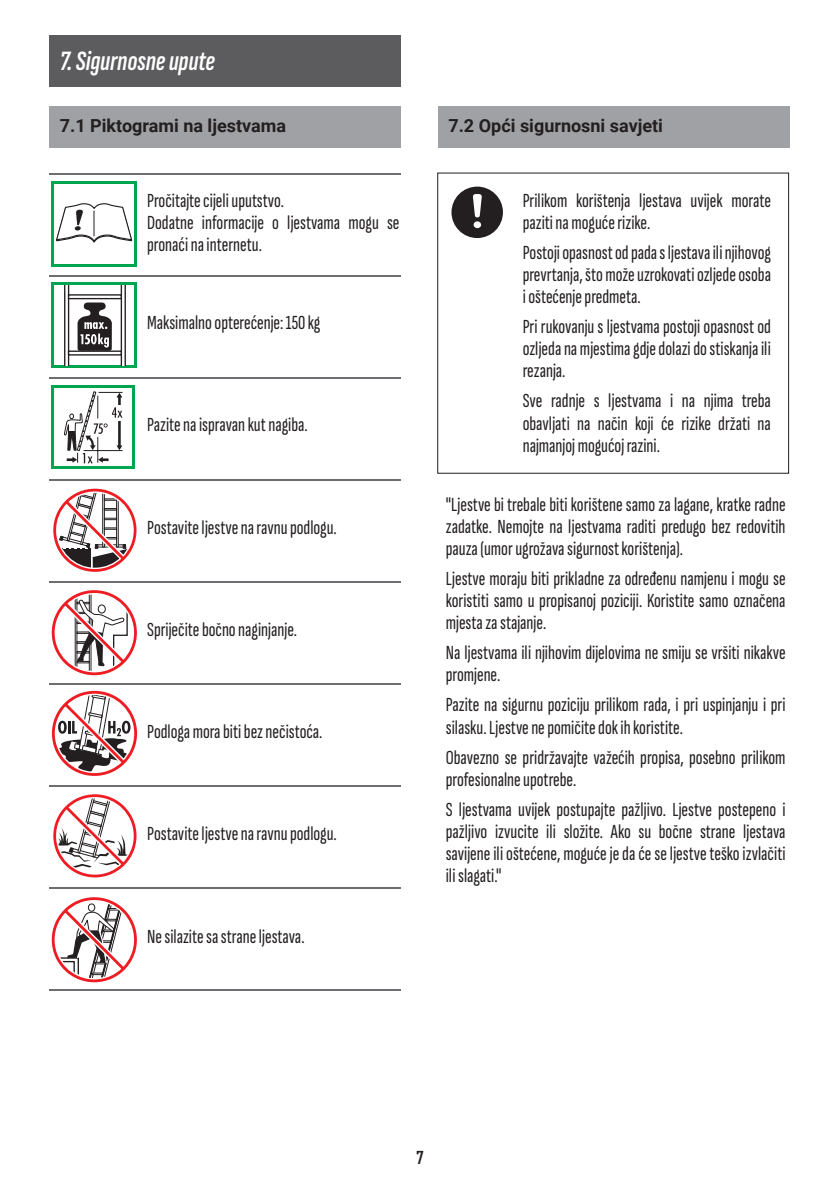
<style>
.page{position:relative;width:840px;height:1191px;background:#fff}
.page>*{position:absolute;margin:0;border:0;box-sizing:border-box;transform-origin:0 0}
.t1{font:italic 600 extra-condensed 28px "Sofia Sans";color:#fff}
.t2{font:extra-condensed 20px/22px "Sofia Sans";color:#231f20;text-align:justify}
.t3{font:600 extra-condensed 20px "Sofia Sans";color:#231f20}
.t4{font:700 18px "Roboto";color:#231f20}
</style>
<div class="page">
<div style="left:49px;top:36px;width:352px;height:51px;background:#5c5c5f"></div>
<div style="left:49px;top:106px;width:352px;height:42px;background:#a0a1a5"></div>
<div style="left:437px;top:106px;width:352px;height:42px;background:#a0a1a5"></div>
<div style="left:437px;top:172px;width:351px;height:302px;border:1px solid #231f20"></div>
<div style="left:451px;top:187px;width:51px;height:51px;background:#231f20;border-radius:50%"></div>
<div style="left:473px;top:221px;width:8px;height:7px;background:#fff;border-radius:50%"></div>
<svg style="left:472px;top:194px;width:9px;height:23px"></svg>
<div style="left:52px;top:386px;width:83px;height:83px;background:#00a54f"></div>
<div style="left:55px;top:388px;width:77px;height:78px;background:#fff"></div>
<svg style="left:64px;top:391px;width:58px;height:72px"></svg>
<svg style="left:52px;top:897px;width:85px;height:85px"></svg>
<div style="left:52px;top:181px;width:85px;height:85px;background:#00a54f"></div>
<div style="left:55px;top:184px;width:79px;height:80px;background:#fff"></div>
<svg style="left:56px;top:203px;width:76px;height:40px"></svg>
<svg style="left:52px;top:283px;width:85px;height:85px"></svg>
<div style="left:55px;top:286px;width:79px;height:79px;background:#fff"></div>
<svg style="left:77px;top:302px;width:35px;height:48px"></svg>
<svg style="left:64px;top:286px;width:5px;height:79px"></svg>
<svg style="left:68px;top:294px;width:53px;height:5px"></svg>
<svg style="left:68px;top:350px;width:53px;height:5px"></svg>
<svg style="left:121px;top:286px;width:5px;height:79px"></svg>
<hr style="left:49px;top:275px;width:352px;height:1px;background:#6d6e71">
<hr style="left:49px;top:581px;width:352px;height:1px;background:#6d6e71">
<hr style="left:49px;top:173px;width:352px;height:1px;background:#6d6e71">
<hr style="left:49px;top:683px;width:352px;height:1px;background:#6d6e71">
<hr style="left:49px;top:377px;width:352px;height:1px;background:#6d6e71">
<hr style="left:49px;top:479px;width:352px;height:1px;background:#6d6e71">
<hr style="left:49px;top:785px;width:352px;height:1px;background:#6d6e71">
<hr style="left:49px;top:887px;width:352px;height:1px;background:#6d6e71">
<hr style="left:49px;top:989px;width:352px;height:2px;background:#6d6e71">
<svg style="left:53px;top:489px;width:83px;height:83px"></svg>
<svg style="left:52px;top:691px;width:85px;height:85px"></svg>
<svg style="left:52px;top:590px;width:85px;height:85px"></svg>
<svg style="left:53px;top:794px;width:83px;height:83px"></svg>
<h1 class="t1" style="left:60px;top:44px;width:157px">7. Sigurnosne upute</h1>
<p class="t4" style="left:60px;top:113px;width:228px">7.1 Piktogrami na ljestvama</p>
<p class="t4" style="left:448px;top:113px;width:216px">7.2 Opći sigurnosni savjeti</p>
<p class="t2" style="left:147px;top:190px;width:254px;text-align:left">Pročitajte cijeli uputstvo.<br>Dodatne informacije o ljestvama mogu se pronaći na internetu.</p>
<p class="t2" style="left:147px;top:311px;width:175px">Maksimalno opterećenje: 150 kg</p>
<p class="t2" style="left:147px;top:413px;width:162px">Pazite na ispravan kut nagiba.</p>
<p class="t2" style="left:147px;top:517px;width:191px">Postavite ljestve na ravnu podlogu.</p>
<p class="t2" style="left:147px;top:619px;width:151px">Spriječite bočno naginjanje.</p>
<p class="t2" style="left:147px;top:721px;width:177px">Podloga mora biti bez nečistoća.</p>
<p class="t2" style="left:147px;top:823px;width:191px">Postavite ljestve na ravnu podlogu.</p>
<p class="t2" style="left:147px;top:925px;width:159px">Ne silazite sa strane ljestava.</p>
<p class="t2" style="left:522px;top:190px;width:249px">Prilikom korištenja ljestava uvijek morate paziti na moguće rizike.</p>
<p class="t2" style="left:522px;top:242px;width:250px">Postoji opasnost od pada s ljestava ili njihovog prevrtanja, što može uzrokovati ozljede osoba i oštećenje predmeta.</p>
<p class="t2" style="left:522px;top:316px;width:249px">Pri rukovanju s ljestvama postoji opasnost od ozljeda na mjestima gdje dolazi do stiskanja ili rezanja.</p>
<p class="t2" style="left:522px;top:390px;width:249px">Sve radnje s ljestvama i na njima treba obavljati na način koji će rizike držati na najmanjoj mogućoj razini.</p>
<p class="t2" style="left:445px;top:494px;width:341px">"Ljestve bi trebale biti korištene samo za lagane, kratke radne zadatke. Nemojte na ljestvama raditi predugo bez redovitih pauza (umor ugrožava sigurnost korištenja).</p>
<p class="t2" style="left:445px;top:568px;width:341px">Ljestve moraju biti prikladne za određenu namjenu i mogu se koristiti samo u propisanoj poziciji. Koristite samo označena mjesta za stajanje.</p>
<p class="t2" style="left:445px;top:642px;width:341px">Na ljestvama ili njihovim dijelovima ne smiju se vršiti nikakve promjene.</p>
<p class="t2" style="left:445px;top:694px;width:341px">Pazite na sigurnu poziciju prilikom rada, i pri uspinjanju i pri silasku. Ljestve ne pomičite dok ih koristite.</p>
<p class="t2" style="left:445px;top:746px;width:341px">Obavezno se pridržavajte važećih propisa, posebno prilikom profesionalne upotrebe.</p>
<p class="t2" style="left:445px;top:798px;width:341px">S ljestvama uvijek postupajte pažljivo. Ljestve postepeno i pažljivo izvucite ili složite. Ako su bočne strane ljestava savijene ili oštećene, moguće je da će se ljestve teško izvlačiti ili slagati."</p>
<p class="t3" style="left:416px;top:1145px;width:9px">7</p>
</div>
